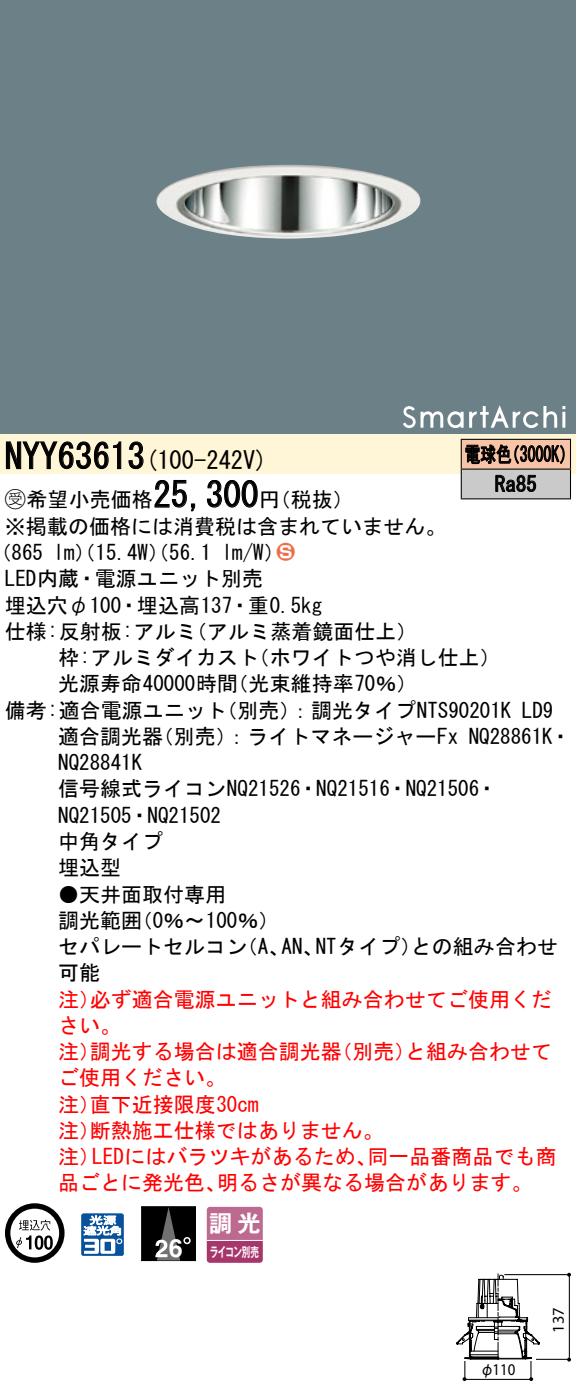
<style>
.page{position:relative;width:576px;height:1391px;background:#fff}
.page>*{position:absolute;margin:0;border:0;box-sizing:border-box;transform-origin:0 0}
.t1{font:35px "MS Gothic";color:#000}
.t2{font:700 25.2px "Helvetica LT Std";color:#fff}
.t3{font:24.5px "MS Gothic";color:#000}
.t4{font:23.1px "Gothic MB101 Pro De Bold 90 pv RKSJ H";color:#fff}
.t5{font:21px/26.2px "MS Gothic";color:#000}
.t6{font:21px/26.2px "MS Gothic";color:#f00}
.t7{font:21px/29.8px "MS Gothic";color:#000;scale:.75 1}
.t8{font:21px "Ford Classification 1";color:#ed6d48}
.t9{font:16.45px "ITC Avant Garde Std";color:#000;scale:.9 1}
.t10{font:16.45px "ITC Avant Garde Std";color:#000}
.t11{font:13.3px "Gothic MB101 Pro De Bold 90 pv RKSJ H";letter-spacing:-.05em;color:#fff;scale:.65 1}
.s1{font-family:"Ford Classification 1"}
.s2{color:#fff}
.s3{font-family:"Gothic BBB Pro Medium 90 pv RKSJ H"}
</style>
<div class="page">
<div style="left:0;top:0;width:575px;height:404px;background:#6c8087"></div>
<img style="left:156px;top:165px;width:265px;height:74px">
<div style="left:0;top:404px;width:575px;height:30px;background:#6c8087"></div>
<svg style="left:403px;top:406px;width:60px;height:22px"></svg>
<svg style="left:469px;top:405px;width:96px;height:23px"></svg>
<div style="left:0;top:434px;width:575px;height:40px;background:#fff5d7"></div>
<svg style="left:6px;top:441px;width:116px;height:28px"></svg>
<svg style="left:128px;top:441px;width:16px;height:28px"></svg>
<svg style="left:154px;top:479px;width:42px;height:33px"></svg>
<svg style="left:207px;top:480px;width:51px;height:28px"></svg>
<svg style="left:5px;top:1203px;width:59px;height:59px"></svg>
<svg style="left:44px;top:1235px;width:9px;height:14px"></svg>
<svg style="left:81px;top:1213px;width:43px;height:42px"></svg>
<div style="left:141px;top:1206px;width:54px;height:54px;background:#000"></div>
<div style="left:141px;top:1206px;width:55px;height:54px;border:1px solid #000"></div>
<svg style="left:155px;top:1207px;width:34px;height:53px"></svg>
<svg style="left:183px;top:1237px;width:8px;height:7px"></svg>
<svg style="left:206px;top:1206px;width:56px;height:56px;background:#b65a85"></svg>
<hr style="left:207px;top:1239px;width:55px;height:2px;background:#fff">
<div style="left:461px;top:439px;width:109px;height:30px;background:#f7c4a7"></div>
<div style="left:461px;top:469px;width:109px;height:30px;background:#cacaca"></div>
<hr style="left:460px;top:439px;width:110px;height:1px;background:#000">
<hr style="left:569px;top:440px;width:2px;height:28px;background:#000">
<hr style="left:460px;top:468px;width:110px;height:2px;background:#000">
<hr style="left:569px;top:469px;width:2px;height:29px;background:#000">
<hr style="left:460px;top:498px;width:110px;height:1px;background:#000">
<svg style="left:460px;top:440px;width:104px;height:58px"></svg>
<svg style="left:529px;top:1377px;width:4px;height:4px"></svg>
<svg style="left:456px;top:1272px;width:114px;height:89px"></svg>
<h1 class="t1" style="left:5px;top:439px;width:142px">NYY63613</h1>
<p class="t3" style="left:145px;top:448px;width:124px">(100-242 (V</p>
<h1 class="t1" style="left:153px;top:477px;width:106px">25,300</h1>
<p class="t5" style="left:5px;top:486px;width:442px"><span class="s1">B</span>希望小売価格<br>※掲載の価格には消費税は含まれていません。</p>
<p class="t8" style="left:277px;top:541px;width:19px">2<span class="s2">3</span></p>
<p class="t5" style="left:259px;top:486px;width:96px">（円税抜(</p>
<p class="t5" style="left:222px;top:539px;width:64px">l m (W/</p>
<p class="t5" style="left:-9px;top:539px;width:54px">（865</p>
<p class="t5" style="left:5px;top:565px;width:259px">LED内蔵・電源ユニット別売</p>
<p class="t5" style="left:5px;top:592px;width:318px">埋込穴φ100・埋込高137・重0.5kg</p>
<p class="t5" style="left:186px;top:618px;width:233px">（アルミ蒸着鏡面仕上(</p>
<p class="t5" style="left:54px;top:539px;width:159px">lm）（15.4 ）（W 56.1</p>
<p class="t5" style="left:5px;top:618px;width:193px">仕様:反射板:アルミ</p>
<p class="t7" style="left:494px;top:439px;width:57px;text-indent:-30px">電球色<br>Ra85</p>
<p class="t7" style="left:504px;top:439px;width:96px">（3000 (K</p>
<p class="t5" style="left:227px;top:644px;width:191px;text-indent:-169px">枠:アルミダイカスト<br>（光束維持率70％(</p>
<p class="t5" style="left:248px;top:644px;width:253px">（ホワイトつや消し仕上(</p>
<p class="t5" style="left:58px;top:670px;width:181px">光源寿命40000時間</p>
<p class="t5" style="left:216px;top:697px;width:296px">（別売：）調光タイプNTS90201K</p>
<p class="t5" style="left:5px;top:697px;width:223px">備考:適合電源ユニット</p>
<p class="t5" style="left:521px;top:697px;width:33px">LD9</p>
<p class="t5" style="left:153px;top:723px;width:307px">（別売：）ライトマネージャーFx</p>
<p class="t5" style="left:58px;top:723px;width:441px">適合調光器<br>NQ28841K<br>信号線式ライコンNQ21526・NQ21516・NQ21506・<br>NQ21505・NQ21502<br>中角タイプ<br>埋込型</p>
<p class="t5" style="left:132px;top:880px;width:149px;text-indent:-73px">●天井面取付専用<br>)0％〜100％(</p>
<p class="t5" style="left:468px;top:723px;width:104px">NQ28861 ・K</p>
<p class="t5" style="left:58px;top:907px;width:85px">調光範囲</p>
<p class="t5" style="left:315px;top:933px;width:107px">NTタイプ）</p>
<p class="t5" style="left:411px;top:933px;width:148px">との組み合わせ</p>
<p class="t5" style="left:58px;top:933px;width:190px">セパレートセルコン可能</p>
<p class="t6" style="left:90px;top:985px;width:463px">必ず適合電源ユニットと組み合わせてご使用くだ</p>
<p class="t5" style="left:237px;top:933px;width:54px">（、A</p>
<p class="t5" style="left:281px;top:933px;width:43px">AN、</p>
<p class="t6" style="left:58px;top:985px;width:64px">注）さい。</p>
<p class="t6" style="left:90px;top:1038px;width:253px">調光する場合は適合調光器</p>
<p class="t6" style="left:331px;top:1038px;width:85px">（別売）</p>
<p class="t6" style="left:405px;top:1038px;width:148px">と組み合わせて</p>
<p class="t6" style="left:58px;top:1038px;width:43px">注）</p>
<p class="t6" style="left:58px;top:1064px;width:169px">ご使用ください。</p>
<p class="t6" style="left:90px;top:1090px;width:170px">直下近接限度30cm</p>
<p class="t6" style="left:90px;top:1090px;width:295px;text-indent:-32px">注）<br>断熱施工仕様ではありません。</p>
<p class="t6" style="left:58px;top:1117px;width:43px">注）</p>
<p class="t6" style="left:92px;top:1143px;width:286px">LEDにはバラツキがあるため、</p>
<p class="t6" style="left:367px;top:1143px;width:190px">同一品番商品でも商</p>
<p class="t6" style="left:58px;top:1143px;width:43px">注）</p>
<p class="t6" style="left:58px;top:1169px;width:169px">品ごとに発光色、</p>
<p class="t6" style="left:217px;top:1169px;width:317px">明るさが異なる場合があります。</p>
<p class="t2" style="left:169px;top:1233px;width:16px">6</p>
<p class="t4" style="left:209px;top:1204px;width:53px">調光</p>
<p class="t11" style="left:210px;top:1240px;width:77px">ライコン別売</p>
<p class="t9" style="left:479px;top:1359px;width:41px"><span class="s3">φ</span>110</p>
<p class="t10" style="left:548px;top:1332px;width:27px;rotate:-90deg">137</p>
</div>
